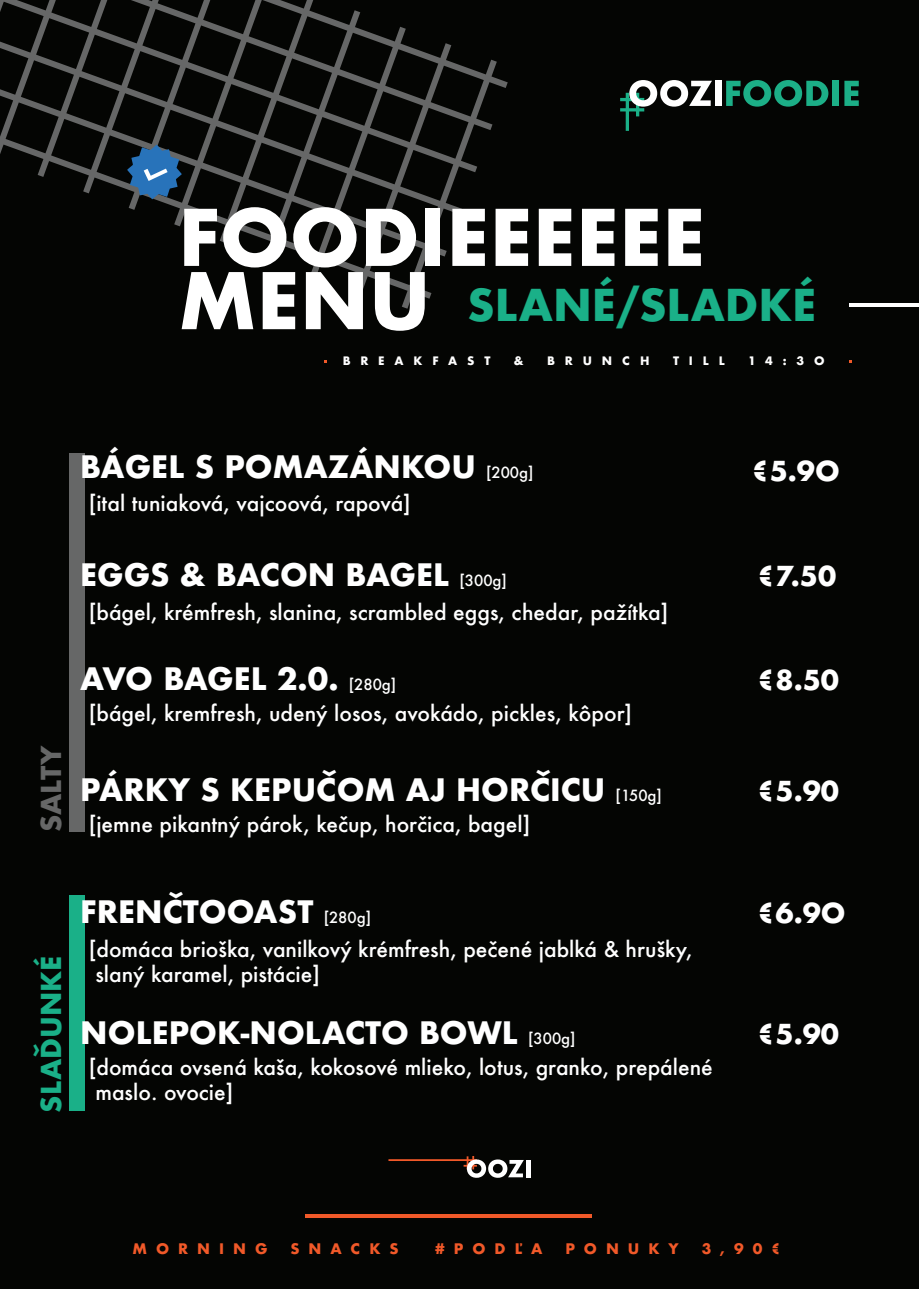
<style>
.page{position:relative;width:919px;height:1289px;background:#fff}
.page>*{position:absolute;margin:0;border:0;box-sizing:border-box;transform-origin:0 0}
.t1{font:700 75.75px "Futura";color:#fff}
.t2{font:700 42.75px "Futura";color:#1ab088}
.t3{font:700 30.15px "Futura";color:#fff}
.t4{font:700 30.15px "Futura";letter-spacing:-.02em;color:#fff}
.t5{font:700 26.7px "Futura";color:#fff}
.t6{font:700 26.7px "Futura";color:#1ab088}
.t7{font:700 26.7px "Futura";letter-spacing:-.005em;color:#666767}
.t8{font:500 21px/25.5px "Futura";color:#fff}
.t9{font:700 14.1px "Futura";letter-spacing:.635em;color:#f15929}
.t10{font:700 11.4px "Futura";letter-spacing:.865em;color:#fff}
.s1{font-size:75.75px;color:#fff}
.s2{font-weight:500;font-size:15px}
</style>
<div class="page">
<div style="left:0;top:0;width:918px;height:1288px;background:#040503"></div>
<hr style="left:848px;top:304px;width:70px;height:3px;background:#fff">
<svg style="left:0;top:0;width:507px;height:309px"></svg>
<svg style="left:127px;top:145px;width:55px;height:54px"></svg>
<div style="left:69px;top:453px;width:16px;height:378px;background:#666767"></div>
<div style="left:69px;top:895px;width:16px;height:215px;background:#1ab088"></div>
<svg style="left:620px;top:80px;width:92px;height:51px"></svg>
<div style="left:715px;top:81px;width:6px;height:25px;background:#fff"></div>
<svg style="left:726px;top:80px;width:102px;height:27px"></svg>
<div style="left:832px;top:81px;width:7px;height:25px;background:#1caf87"></div>
<svg style="left:844px;top:81px;width:14px;height:25px"></svg>
<svg style="left:305px;top:1214px;width:286px;height:3px"></svg>
<svg style="left:388px;top:1156px;width:136px;height:21px"></svg>
<hr style="left:526px;top:1159px;width:4px;height:18px;background:#fff">
<h1 class="t1" style="left:178px;top:183px;width:528px">FOODIEEEEEE</h1>
<h2 class="t2" style="left:178px;top:274px;width:640px"><span class="s1">MENU</span> SLANÉ/SLADKÉ</h2>
<p class="t10" style="left:342px;top:353px;width:149px">BREAKFAST</p>
<p class="t10" style="left:514px;top:353px;width:11px">&amp;</p>
<p class="t10" style="left:547px;top:353px;width:104px">BRUNCH</p>
<p class="t10" style="left:673px;top:353px;width:53px">TILL</p>
<p class="t10" style="left:748px;top:353px;width:78px">14:3O</p>
<p class="t7" style="left:32px;top:831px;width:89px;rotate:-90deg">SALTY</p>
<h3 class="t3" style="left:80px;top:445px;width:455px">BÁGEL S POMAZÁNKOU <span class="s2">[200g]</span></h3>
<p class="t8" style="left:89px;top:490px;width:323px">[ital tuniaková, vajcoová, rapová]</p>
<h3 class="t3" style="left:80px;top:553px;width:428px">EGGS &amp; BACON BAGEL <span class="s2">[300g]</span></h3>
<p class="t8" style="left:89px;top:599px;width:580px">[bágel, krémfresh, slanina, scrambled eggs, chedar, pažítka]</p>
<h3 class="t4" style="left:80px;top:657px;width:317px">AVO BAGEL 2.0. <span class="s2">[280g]</span></h3>
<p class="t8" style="left:89px;top:699px;width:544px">[bágel, kremfresh, udený losos, avokádo, pickles, kôpor]</p>
<h3 class="t3" style="left:80px;top:768px;width:583px">PÁRKY S KEPUČOM AJ HORČICU <span class="s2">[150g]</span></h3>
<p class="t8" style="left:89px;top:810px;width:443px">[jemne pikantný párok, kečup, horčica, bagel]</p>
<p class="t6" style="left:32px;top:1112px;width:159px;rotate:-90deg">SLAĎUNKÉ</p>
<h3 class="t3" style="left:80px;top:889px;width:292px">FRENČTOOAST <span class="s2">[280g]</span></h3>
<p class="t8" style="left:95px;top:935px;width:598px;text-indent:-6px">[domáca brioška, vanilkový krémfresh, pečené jablká &amp; hrušky, slaný karamel, pistácie]</p>
<h3 class="t3" style="left:80px;top:1011px;width:497px">NOLEPOK-NOLACTO BOWL <span class="s2">[300g]</span></h3>
<p class="t8" style="left:95px;top:1054px;width:619px;text-indent:-6px">[domáca ovsená kaša, kokosové mlieko, lotus, granko, prepálené maslo. ovocie]</p>
<p class="t5" style="left:751px;top:451px;width:90px">€5.9O</p>
<p class="t5" style="left:757px;top:556px;width:80px">€7.50</p>
<p class="t5" style="left:757px;top:660px;width:83px">€8.50</p>
<p class="t5" style="left:757px;top:771px;width:83px">€5.90</p>
<p class="t5" style="left:757px;top:893px;width:90px">€6.9O</p>
<p class="t5" style="left:757px;top:1014px;width:83px">€5.90</p>
<p class="t9" style="left:132px;top:1238px;width:137px">MORNING</p>
<p class="t9" style="left:290px;top:1238px;width:110px">SNACKS</p>
<p class="t9" style="left:435px;top:1238px;width:109px">#PODĽA</p>
<p class="t9" style="left:565px;top:1238px;width:115px">PONUKY</p>
<p class="t9" style="left:701px;top:1238px;width:81px">3,90€</p>
</div>
